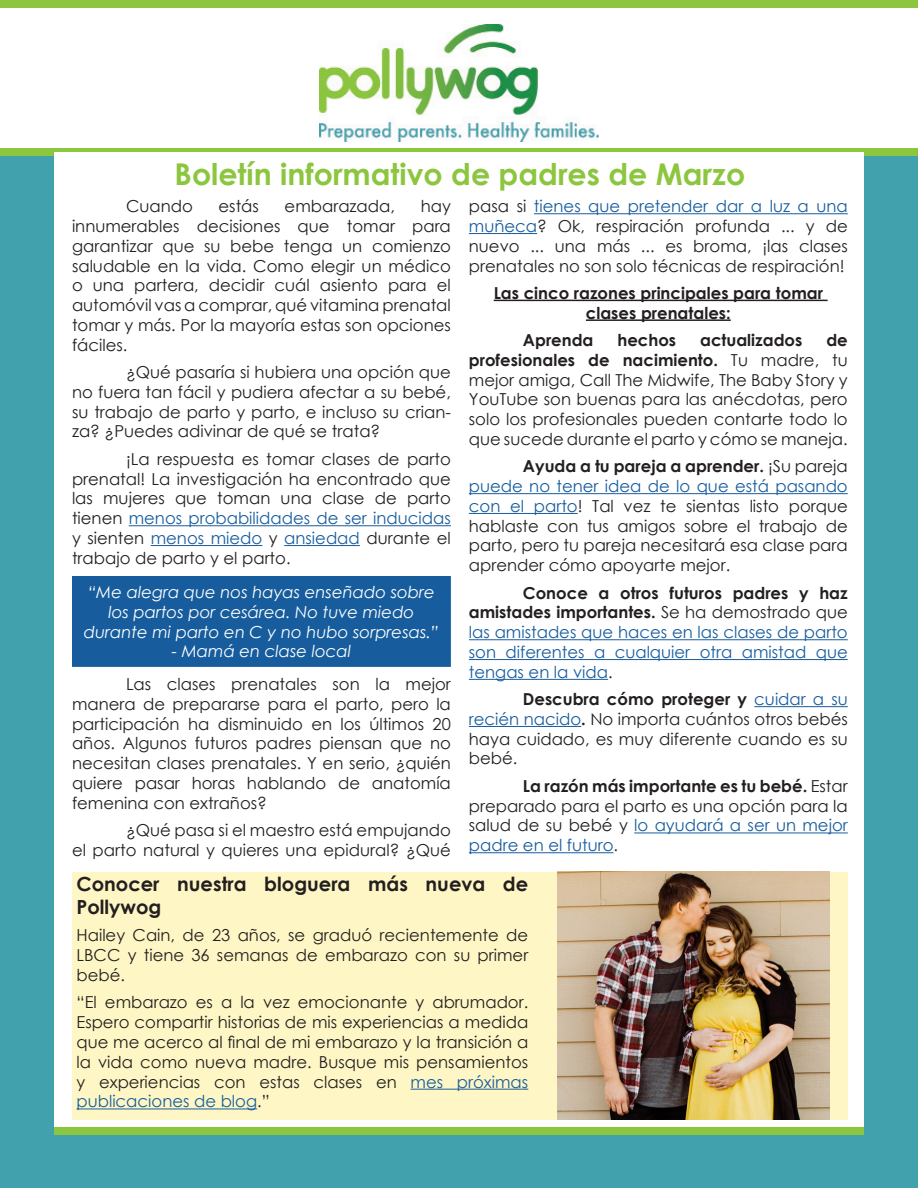
<style>
.page{position:relative;width:918px;height:1188px;background:#fff}
.page>*{position:absolute;margin:0;border:0;box-sizing:border-box;transform-origin:0 0}
.t1{font:700 30px "Century Gothic";color:#8bc63e}
.t2{font:700 19.5px/23.4px "Century Gothic";color:#231f20}
.t3{font:16.5px/19.8px "Century Gothic";color:#231f20;text-align:justify}
.t4{font:16.5px/19.8px "Century Gothic";color:#175d9e;text-align:justify}
.t5{font:italic 16.5px/19.8px "Century Gothic";color:#fff;text-align:center}
.t6{font:700 16.5px/19.8px "Century Gothic";color:#231f20;text-align:center}
.s1{color:#175d9e}
.s2{font-weight:700}
.s3{font-weight:700;color:#231f20}
.s4{color:#231f20}
</style>
<div class="page">
<div style="left:0;top:155px;width:918px;height:1033px;background:#41a1ac"></div>
<div style="left:0;top:148px;width:918px;height:7px;background:#8bc63e"></div>
<div style="left:0;top:0;width:918px;height:8px;background:#8bc63e"></div>
<img style="left:320px;top:24px;width:278px;height:118px">
<div style="left:54px;top:152px;width:810px;height:979px;background:#fff"></div>
<hr style="left:129px;top:525px;width:322px;height:1px;background:#175d9e">
<hr style="left:151px;top:545px;width:111px;height:1px;background:#175d9e">
<hr style="left:284px;top:545px;width:76px;height:1px;background:#175d9e">
<hr style="left:534px;top:213px;width:314px;height:1px;background:#175d9e">
<hr style="left:469px;top:233px;width:68px;height:1px;background:#175d9e">
<hr style="left:494px;top:300px;width:334px;height:1px;background:#231f20">
<hr style="left:586px;top:319px;width:145px;height:2px;background:#231f20">
<hr style="left:469px;top:493px;width:379px;height:1px;background:#175d9e">
<hr style="left:469px;top:513px;width:109px;height:1px;background:#175d9e">
<hr style="left:469px;top:639px;width:379px;height:1px;background:#175d9e">
<hr style="left:469px;top:659px;width:379px;height:1px;background:#175d9e">
<hr style="left:469px;top:679px;width:139px;height:1px;background:#175d9e">
<hr style="left:754px;top:706px;width:94px;height:1px;background:#175d9e">
<hr style="left:469px;top:726px;width:112px;height:1px;background:#175d9e">
<hr style="left:634px;top:832px;width:214px;height:1px;background:#175d9e">
<hr style="left:469px;top:852px;width:145px;height:1px;background:#175d9e">
<div style="left:54px;top:1127px;width:810px;height:7px;background:#8bc63e"></div>
<div style="left:73px;top:577px;width:377px;height:89px;background:#175d9e"></div>
<div style="left:72px;top:576px;width:379px;height:91px;border:2px solid #175d9e"></div>
<div style="left:72px;top:872px;width:776px;height:248px;background:#fef7c5"></div>
<hr style="left:411px;top:1089px;width:117px;height:1px;background:#175d9e">
<hr style="left:76px;top:1108px;width:181px;height:1px;background:#175d9e">
<img style="left:557px;top:872px;width:273px;height:248px">
<p class="t1" style="left:175px;top:151px;width:572px">Boletín informativo de padres de Marzo</p>
<p class="t3" style="left:126px;top:196px;width:68px">Cuando</p>
<p class="t3" style="left:219px;top:196px;width:42px">estás</p>
<p class="t3" style="left:285px;top:196px;width:112px">embarazada,</p>
<p class="t3" style="left:469px;top:196px;width:380px">pasa si <span class="s1">tienes que pretender dar a luz a una muñeca</span>? Ok, respiración profunda ... y de nuevo ... una más ... es broma, ¡las clases prenatales no son solo técnicas de respiración!</p>
<p class="t6" style="left:494px;top:282px;width:331px">Las cinco razones principales para tomar clases prenatales:</p>
<p class="t6" style="left:523px;top:329px;width:72px">Aprenda</p>
<p class="t6" style="left:617px;top:329px;width:60px">hechos</p>
<p class="t6" style="left:700px;top:329px;width:104px">actualizados</p>
<p class="t3" style="left:72px;top:196px;width:380px;text-indent:349px">hay innumerables decisiones que tomar para garantizar que su bebe tenga un comienzo saludable en la vida. Como elegir un médico o una partera, decidir cuál asiento para el automóvil vas a comprar, qué vitamina prenatal tomar y más. Por la mayoría estas son opciones fáciles.</p>
<p class="t3" style="left:72px;top:362px;width:380px;text-indent:54px">¿Qué pasaría si hubiera una opción que no fuera tan fácil y pudiera afectar a su bebé, su trabajo de parto y parto, e incluso su crian&shy;za? ¿Puedes adivinar de qué se trata?</p>
<p class="t3" style="left:72px;top:449px;width:380px;text-indent:54px">¡La respuesta es tomar clases de parto prenatal! La investigación ha encontrado que las mujeres que toman una clase de parto tienen <span class="s1">menos probabilidades de ser inducidas </span>y sienten <span class="s1">menos miedo</span> y <span class="s1">ansiedad</span> durante el trabajo de parto y el parto.</p>
<p class="t3" style="left:469px;top:330px;width:380px;text-indent:357px"><span class="s2">de profesionales de nacimiento.</span> Tu madre, tu mejor amiga, Call The Midwife, The Baby Story y YouTube son buenas para las anécdotas, pero solo los profesionales pueden contarte todo lo que sucede durante el parto y cómo se maneja.</p>
<p class="t3" style="left:469px;top:456px;width:380px;text-indent:54px"><span class="s2">Ayuda a tu pareja a aprender.</span> ¡Su pareja <span class="s1">puede no tener idea de lo que está pasando con el parto</span>! Tal vez te sientas listo porque hablaste con tus amigos sobre el trabajo de parto, pero tu pareja necesitará esa clase para aprender cómo apoyarte mejor.</p>
<p class="t4" style="left:469px;top:582px;width:380px;text-indent:54px"><span class="s3">Conoce a otros futuros padres y haz amistades importantes.</span> <span class="s4">Se ha demostrado que </span>las amistades que haces en las clases de parto son diferentes a cualquier otra amistad que tengas en la vida<span class="s4">.</span></p>
<p class="t3" style="left:469px;top:689px;width:380px;text-indent:54px"><span class="s2">Descubra cómo proteger y</span> <span class="s1">cuidar a su recién nacido</span><span class="s2">.</span> No importa cuántos otros bebés haya cuidado, es muy diferente cuando es su bebé.</p>
<p class="t3" style="left:469px;top:776px;width:380px;text-indent:54px"><span class="s2">La razón más importante es tu bebé.</span> Estar preparado para el parto es una opción para la salud de su bebé y <span class="s1">lo ayudará a ser un mejor padre en el futuro</span>.</p>
<p class="t5" style="left:84px;top:582px;width:357px">“Me alegra que nos hayas enseñado sobre los partos por cesárea. No tuve miedo durante mi parto en C y no hubo sorpresas.”</p>
<p class="t5" style="left:172px;top:641px;width:181px">- Mamá en clase local</p>
<p class="t3" style="left:72px;top:674px;width:380px;text-indent:54px">Las clases prenatales son la mejor manera de prepararse para el parto, pero la participación ha disminuido en los últimos 20 años. Algunos futuros padres piensan que no necesitan clases prenatales. Y en serio, ¿quién quiere pasar horas hablando de anatomía femenina con extraños?</p>
<p class="t3" style="left:72px;top:820px;width:380px;text-align:right">¿Qué pasa si el maestro está empujando<br>el parto natural y quieres una epidural? ¿Qué</p>
<p class="t2" style="left:76px;top:871px;width:453px">Conocer nuestra bloguera más nueva de<br>Pollywog</p>
<p class="t3" style="left:76px;top:925px;width:453px">Hailey Cain, de 23 años, se graduó recientemente de LBCC y tiene 36 semanas de embarazo con su primer bebé.</p>
<p class="t3" style="left:76px;top:992px;width:453px">“El embarazo es a la vez emocionante y abrumador.<br>Espero compartir historias de mis experiencias a medida que me acerco al final de mi embarazo y la transición a la vida como nueva madre. Busque mis pensamientos y experiencias con estas clases en <span class="s1">mes próximas publicaciones de blog</span>.”</p>
</div>
